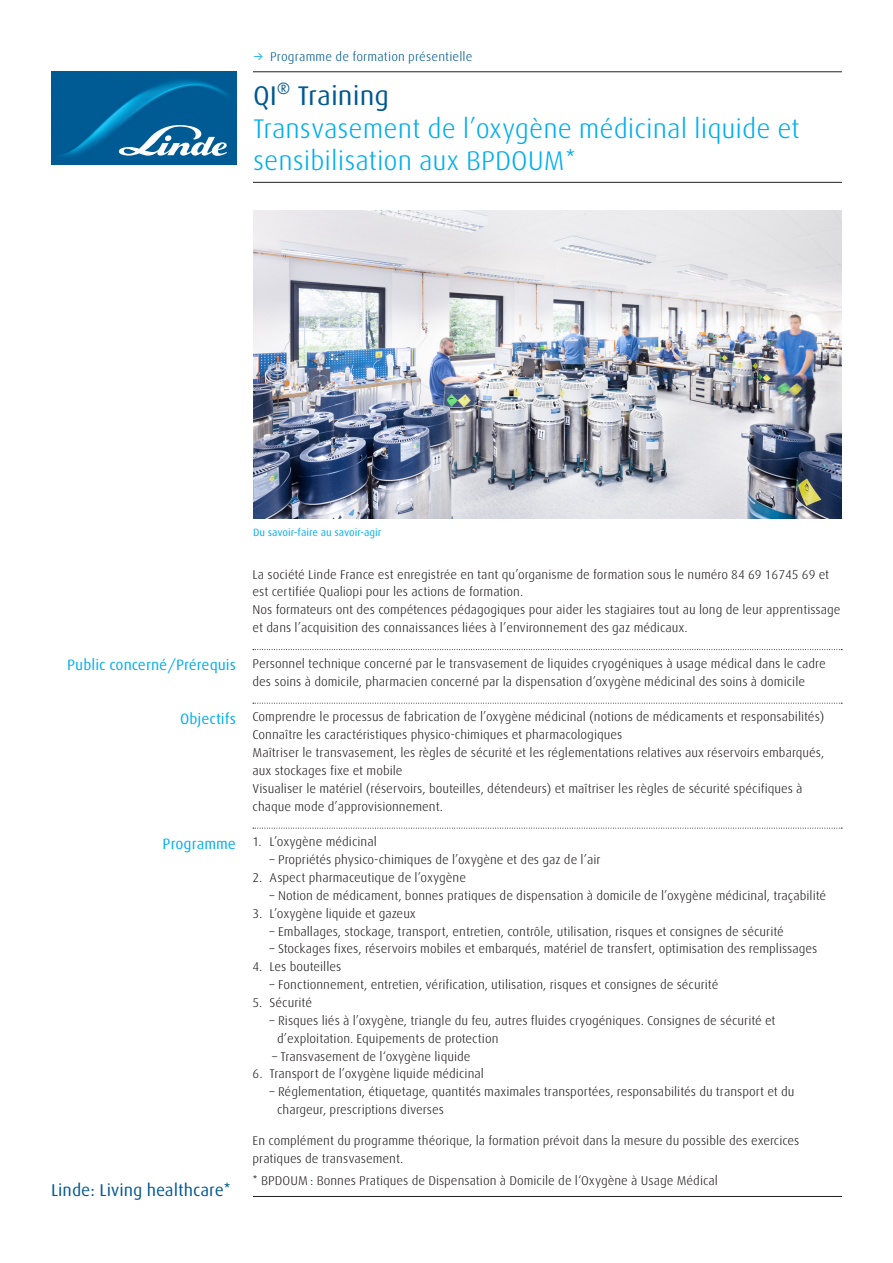
<style>
.page{position:relative;width:893px;height:1263px;background:#fff}
.page>*{position:absolute;margin:0;border:0;box-sizing:border-box;transform-origin:0 0}
.t1{font:300 27px/32.4px "Linde Dax Global";color:#00aeef}
.t2{font:27px "Linde Dax Global";color:#005992}
.t3{font:17.1px "Linde Dax Global";color:#005992}
.t4{font:15px "Linde Dax Global";color:#00aeef}
.t5{font:300 12.75px/17.9px "Linde Dax Global";color:#231f20}
.Naming_8_5_11_9_Datasheet{font:300 12.75px "Linde Dax Global";letter-spacing:.01em;color:#005992}
.t6{font:10.5px "Linde Dax Global";color:#00aeef}
.s1{font-weight:400;color:#00aeef}
</style>
<div class="page">
<hr style="left:253px;top:71px;width:589px;height:1px;background:#231f20">
<hr style="left:253px;top:182px;width:589px;height:1px;background:#231f20">
<svg style="left:253px;top:649px;width:589px;height:1px"></svg>
<svg style="left:253px;top:703px;width:589px;height:1px"></svg>
<svg style="left:253px;top:828px;width:589px;height:1px"></svg>
<hr style="left:253px;top:1196px;width:589px;height:1px;background:#231f20">
<img style="left:253px;top:210px;width:589px;height:309px">
<img style="left:51px;top:72px;width:185px;height:92px">
<svg style="left:119px;top:125px;width:108px;height:31px"></svg>
<p class="Naming_8_5_11_9_Datasheet" style="left:253px;top:49px;width:221px"><span class="s1">→</span> Programme de formation présentielle</p>
<p class="t2" style="left:253px;top:80px;width:137px">QI® Training</p>
<p class="t1" style="left:253px;top:112px;width:548px">Transvasement de l’oxygène médicinal liquide et sensibilisation aux BPDOUM*</p>
<p class="t4" style="left:67px;top:656px;width:170px">Public concerné/Prérequis</p>
<p class="t4" style="left:180px;top:710px;width:57px">Objectifs</p>
<p class="t4" style="left:163px;top:835px;width:75px">Programme</p>
<p class="t3" style="left:51px;top:1180px;width:181px">Linde: Living healthcare*</p>
<p class="t6" style="left:253px;top:526px;width:130px">Du savoir-faire au savoir-agir</p>
<p class="t5" style="left:253px;top:565px;width:578px">La société Linde France est enregistrée en tant qu’organisme de formation sous le numéro 84 69 16745 69 et est certifiée Qualiopi pour les actions de formation.</p>
<p class="t5" style="left:253px;top:601px;width:589px">Nos formateurs ont des compétences pédagogiques pour aider les stagiaires tout au long de leur apprentissage et dans l’acquisition des connaissances liées à l’environnement des gaz médicaux.</p>
<p class="t5" style="left:253px;top:654px;width:575px">Personnel technique concerné par le transvasement de liquides cryogéniques à usage médical dans le cadre des soins à domicile, pharmacien concerné par la dispensation d’oxygène médicinal des soins à domicile</p>
<p class="t5" style="left:253px;top:708px;width:573px">Comprendre le processus de fabrication de l’oxygène médicinal (notions de médicaments et responsabilités)</p>
<p class="t5" style="left:253px;top:726px;width:371px">Connaître les caractéristiques physico-chimiques et pharmacologiques</p>
<p class="t5" style="left:253px;top:744px;width:573px">Maîtriser le transvasement, les règles de sécurité et les réglementations relatives aux réservoirs embarqués, aux stockages fixe et mobile</p>
<p class="t5" style="left:253px;top:779px;width:552px">Visualiser le matériel (réservoirs, bouteilles, détendeurs) et maîtriser les règles de sécurité spécifiques à</p>
<p class="t5" style="left:253px;top:797px;width:192px">chaque mode d’approvisionnement.</p>
<p class="t5" style="left:253px;top:833px;width:126px">1. L’oxygène médicinal</p>
<p class="t5" style="left:270px;top:851px;width:333px">– Propriétés physico-chimiques de l’oxygène et des gaz de l’air</p>
<p class="t5" style="left:253px;top:869px;width:215px">2. Aspect pharmaceutique de l’oxygène</p>
<p class="t5" style="left:270px;top:886px;width:558px">– Notion de médicament, bonnes pratiques de dispensation à domicile de l’oxygène médicinal, traçabilité</p>
<p class="t5" style="left:253px;top:904px;width:165px">3. L’oxygène liquide et gazeux</p>
<p class="t5" style="left:270px;top:922px;width:516px">– Emballages, stockage, transport, entretien, contrôle, utilisation, risques et consignes de sécurité</p>
<p class="t5" style="left:270px;top:940px;width:549px">– Stockages fixes, réservoirs mobiles et embarqués, matériel de transfert, optimisation des remplissages</p>
<p class="t5" style="left:253px;top:958px;width:90px">4. Les bouteilles</p>
<p class="t5" style="left:270px;top:976px;width:450px">– Fonctionnement, entretien, vérification, utilisation, risques et consignes de sécurité</p>
<p class="t5" style="left:253px;top:994px;width:61px">5. Sécurité</p>
<p class="t5" style="left:277px;top:1011px;width:500px;text-indent:-7px">– Risques liés à l’oxygène, triangle du feu, autres fluides cryogéniques. Consignes de sécurité et d’exploitation. Equipements de protection</p>
<p class="t5" style="left:272px;top:1047px;width:200px">– Transvasement de l‘oxygène liquide</p>
<p class="t5" style="left:253px;top:1065px;width:233px">6. Transport de l’oxygène liquide médicinal</p>
<p class="t5" style="left:277px;top:1083px;width:519px;text-indent:-7px">– Réglementation, étiquetage, quantités maximales transportées, responsabilités du transport et du chargeur, prescriptions diverses</p>
<p class="t5" style="left:253px;top:1131px;width:548px">En complément du programme théorique, la formation prévoit dans la mesure du possible des exercices pratiques de transvasement.</p>
<p class="t5" style="left:253px;top:1171px;width:467px">* BPDOUM : Bonnes Pratiques de Dispensation à Domicile de l‘Oxygène à Usage Médical</p>
</div>
